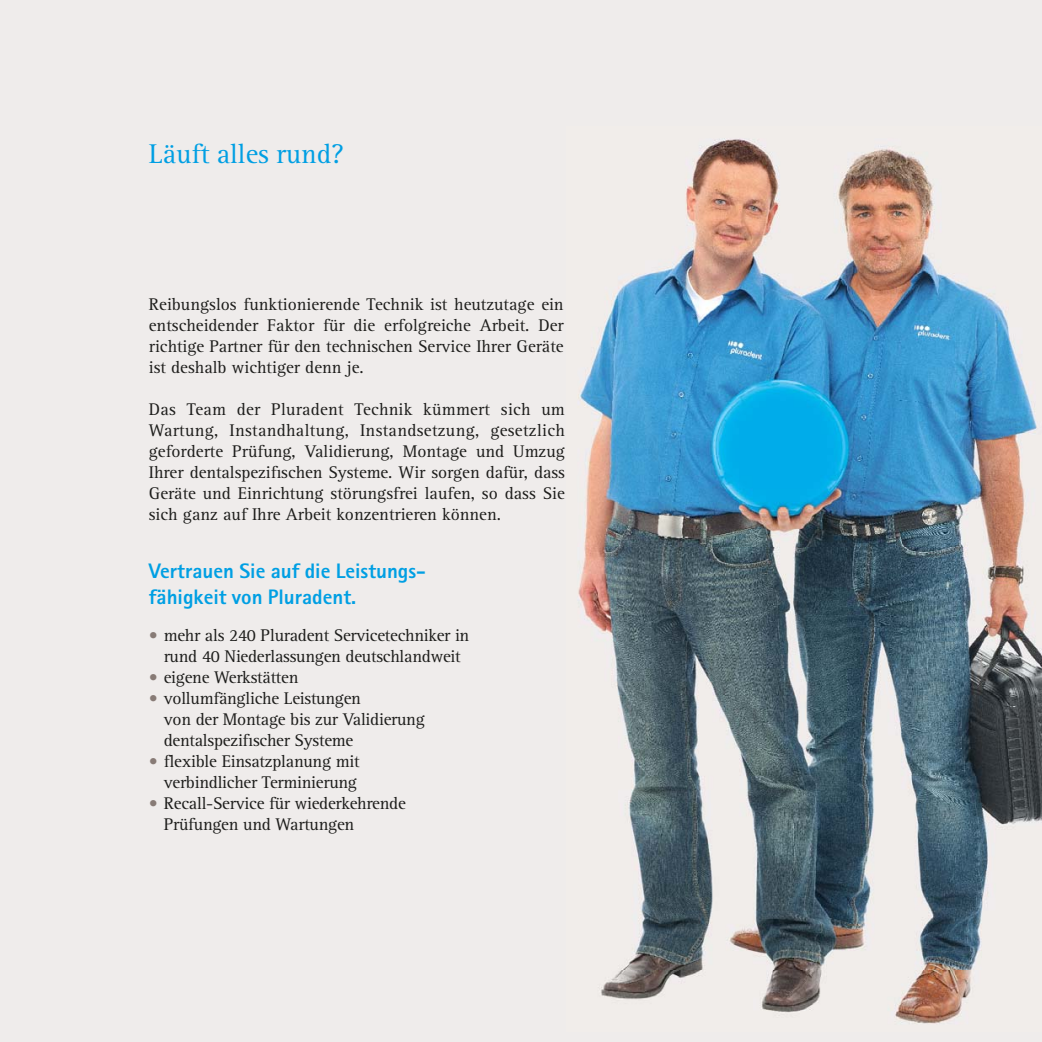
<style>
.page{position:relative;width:1042px;height:1042px;background:#efeceb}
.page>*{position:absolute;margin:0;border:0;box-sizing:border-box;transform-origin:0 0}
.t1{font:28px "Rotis Serif Pro";color:#009fe3}
.t2{font:800 21px/26.2px "Rotis Sans Serif Pro";color:#009fe3}
.t3{font:17.5px/21px "Rotis Serif Pro";letter-spacing:-.015em;color:#1d1d1b;text-align:justify}
.s1{color:#887b76}
</style>
<div class="page">
<img style="left:578px;top:138px;width:464px;height:886px">
<h1 class="t1" style="left:149px;top:143px;width:197px">Läuft alles rund?</h1>
<p class="t3" style="left:149px;top:295px;width:416px">Reibungslos funktionierende Technik ist heutzutage ein entscheidender Faktor für die erfolgreiche Arbeit. Der richtige Partner für den technischen Service Ihrer Geräte ist deshalb wichtiger denn je.</p>
<p class="t3" style="left:149px;top:400px;width:417px">Das Team der Pluradent Technik kümmert sich um Wartung, Instandhaltung, Instandsetzung, gesetzlich geforderte Prüfung, Validierung, Montage und Umzug Ihrer dentalspezifischen Systeme. Wir sorgen dafür, dass Geräte und Einrichtung störungsfrei laufen, so dass Sie sich ganz auf Ihre Arbeit konzentrieren können.</p>
<p class="t2" style="left:149px;top:560px;width:279px">Vertrauen Sie auf die Leistungs&shy;fähigkeit von Pluradent.</p>
<p class="t3" style="left:149px;top:626px;width:322px;text-align:center"><span class="s1">•</span> mehr als 240 Pluradent Servicetechniker in rund 40 Niederlassungen deutschlandweit</p>
<p class="t3" style="left:149px;top:668px;width:151px"><span class="s1">•</span> eigene Werkstätten</p>
<p class="t3" style="left:164px;top:689px;width:262px;text-align:left;text-indent:-15px"><span class="s1">•</span> vollumfängliche Leistungen<br>von der Montage bis zur Validierung dentalspezifischer Systeme</p>
<p class="t3" style="left:149px;top:752px;width:212px;text-align:right"><span class="s1">•</span> flexible Einsatzplanung mit verbindlicher Terminierung</p>
<p class="t3" style="left:164px;top:794px;width:244px;text-indent:-15px"><span class="s1">•</span> Recall-Service für wiederkehrende<br>Prüfungen und Wartungen</p>
</div>
